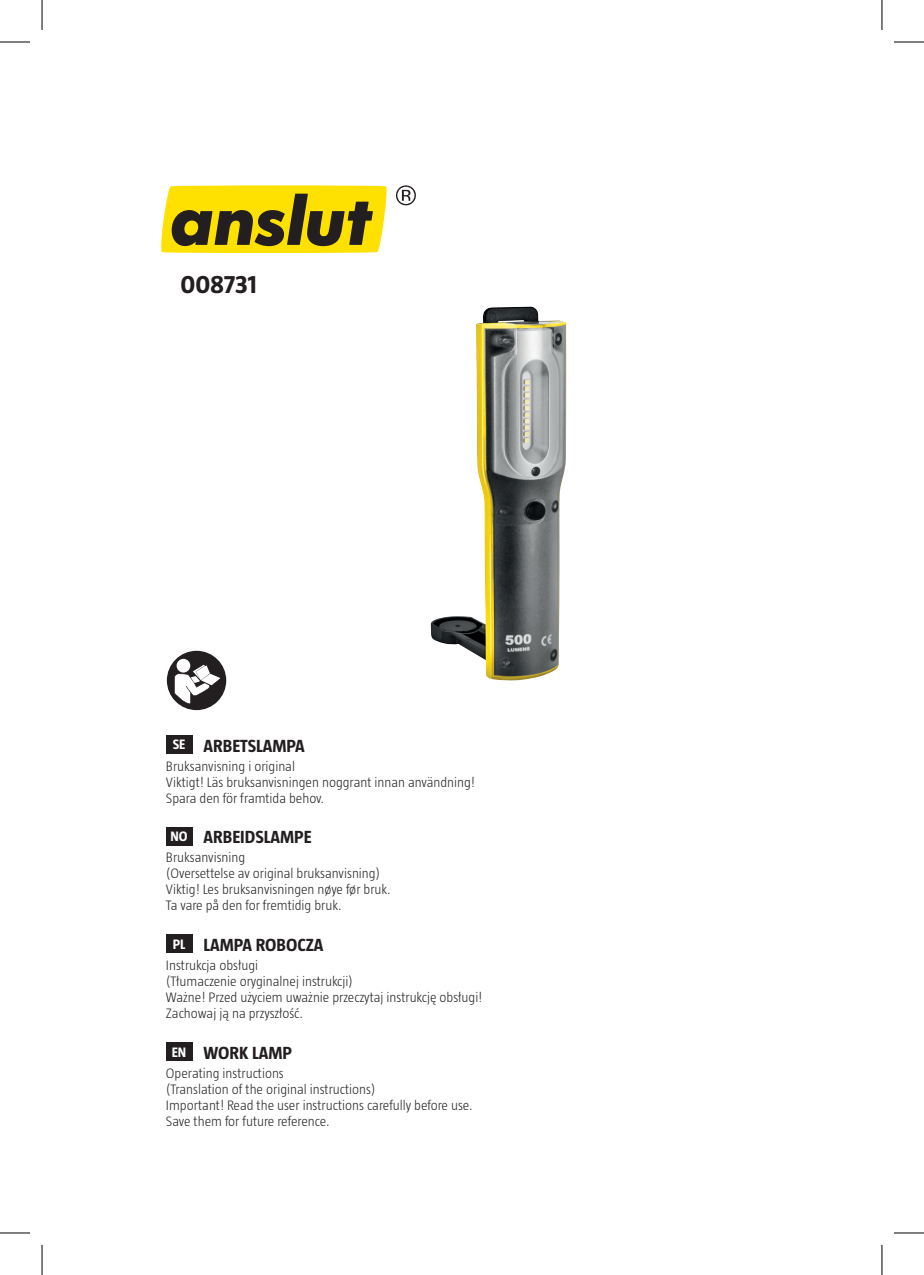
<style>
.page{position:relative;width:924px;height:1275px;background:#fff}
.page>*{position:absolute;margin:0;border:0;box-sizing:border-box;transform-origin:0 0}
.t1{font:700 26px "Taz";letter-spacing:-.005em;color:#231f20}
.t2{font:700 18px "Taz";color:#231f20}
.t3{font:300 14px/16px "Taz";color:#231f20}
.s1{font-size:14px;color:#fff}
</style>
<div class="page">
<svg style="left:161px;top:185px;width:226px;height:68px;background:#b9a415"></svg>
<svg style="left:396px;top:185px;width:19px;height:20px"></svg>
<img style="left:430px;top:307px;width:136px;height:374px">
<div style="left:166px;top:934px;width:26px;height:19px;background:#231f20"></div>
<div style="left:166px;top:735px;width:26px;height:19px;background:#231f20"></div>
<div style="left:166px;top:1042px;width:26px;height:19px;background:#231f20"></div>
<div style="left:166px;top:826px;width:26px;height:19px;background:#231f20"></div>
<div style="left:167px;top:651px;width:59px;height:59px;background:#231f20;border-radius:50%"></div>
<div style="left:176px;top:659px;width:14px;height:13px;background:#fff;border-radius:50%"></div>
<svg style="left:174px;top:664px;width:48px;height:40px"></svg>
<hr style="left:0;top:42px;width:30px;height:1px;background:#000">
<hr style="left:893px;top:42px;width:30px;height:1px;background:#000">
<hr style="left:0;top:1232px;width:30px;height:1px;background:#000">
<hr style="left:893px;top:1232px;width:30px;height:1px;background:#000">
<hr style="left:42px;top:0;width:1px;height:30px;background:#000">
<hr style="left:42px;top:1245px;width:1px;height:30px;background:#000">
<hr style="left:881px;top:0;width:1px;height:30px;background:#000">
<hr style="left:881px;top:1245px;width:1px;height:30px;background:#000">
<h1 class="t1" style="left:180px;top:269px;width:78px">008731</h1>
<p class="t2" style="left:173px;top:735px;width:133px"><span class="s1">SE</span> ARBETSLAMPA</p>
<p class="t3" style="left:166px;top:757px;width:310px">Bruksanvisning i original<br>Viktigt! Läs bruksanvisningen noggrant innan användning!<br>Spara den för framtida behov.</p>
<p class="t2" style="left:170px;top:827px;width:143px"><span class="s1">NO</span> ARBEIDSLAMPE</p>
<p class="t3" style="left:166px;top:849px;width:226px">Bruksanvisning<br>(Oversettelse av original bruksanvisning)<br>Viktig! Les bruksanvisningen nøye før bruk.<br>Ta vare på den for fremtidig bruk.</p>
<p class="t2" style="left:173px;top:935px;width:152px"><span class="s1">PL</span> LAMPA ROBOCZA</p>
<p class="t3" style="left:166px;top:957px;width:318px">Instrukcja obsługi<br>(Tłumaczenie oryginalnej instrukcji)<br>Ważne! Przed użyciem uważnie przeczytaj instrukcję obsługi!<br>Zachowaj ją na przyszłość.</p>
<p class="t2" style="left:172px;top:1042px;width:122px"><span class="s1">EN</span> WORK LAMP</p>
<p class="t3" style="left:166px;top:1064px;width:308px">Operating instructions<br>(Translation of the original instructions)<br>Important! Read the user instructions carefully before use.<br>Save them for future reference.</p>
</div>
